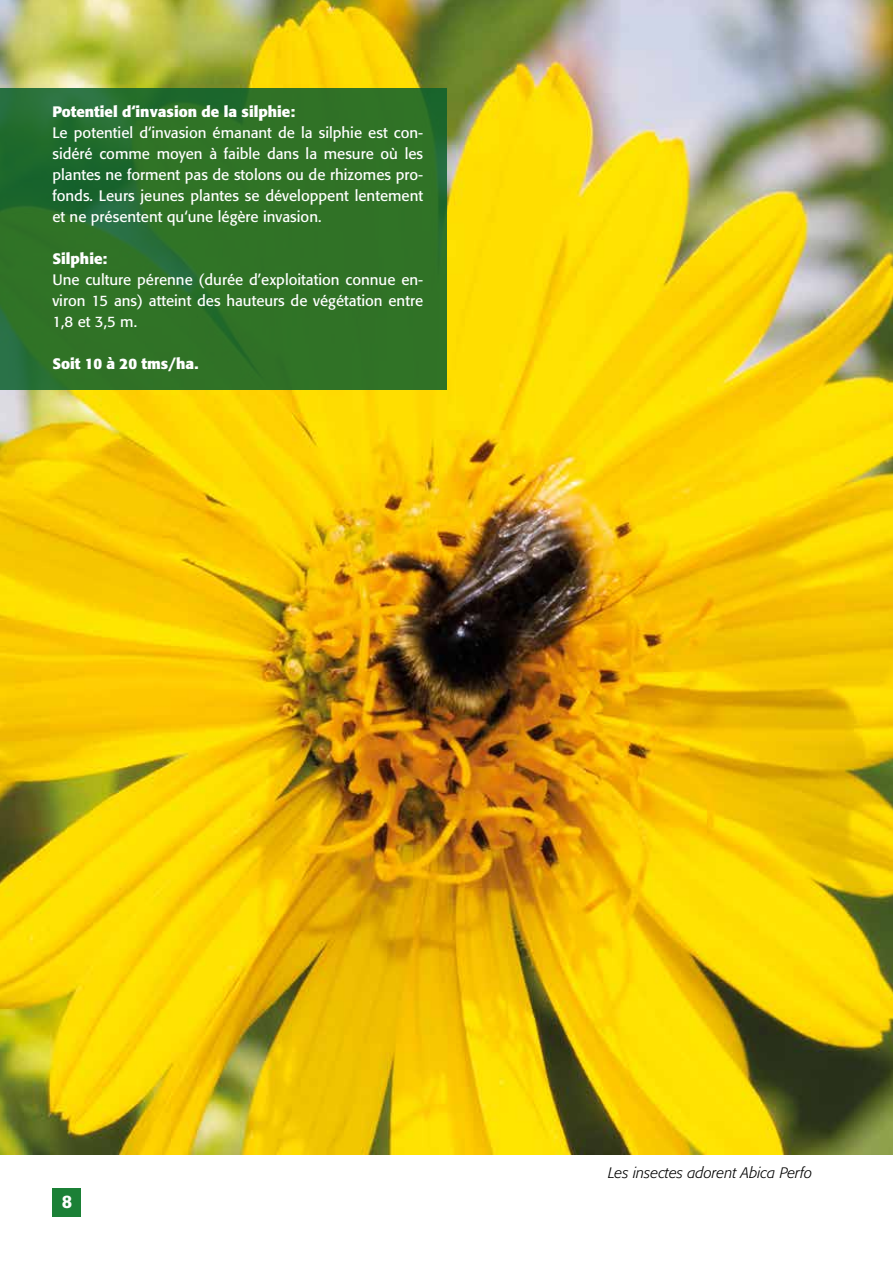
<style>
.page{position:relative;width:893px;height:1263px;background:#fff}
.page>*{position:absolute;margin:0;border:0;box-sizing:border-box;transform-origin:0 0}
.t1{font:500 18px "Formata";color:#fff}
.t2{font:15px/21px "Formata";color:#fff;text-align:justify}
.t3{font:700 15px "Formata";color:#fff}
.t4{font:italic 300 15px "Formata";color:#000}
</style>
<div class="page">
<img style="left:0;top:0;width:893px;height:1155px">
<div style="left:52px;top:1188px;width:29px;height:29px;background:#1b8036"></div>
<svg style="left:0;top:88px;width:446px;height:302px;background:#2c7028"></svg>
<p class="t3" style="left:52px;top:102px;width:244px">Potentiel d‘invasion de la silphie:</p>
<p class="t2" style="left:52px;top:122px;width:372px">Le potentiel d‘invasion émanant de la silphie est con&shy;sidéré comme moyen à faible dans la mesure où les plantes ne forment pas de stolons ou de rhizomes pro&shy;fonds. Leurs jeunes plantes se développent lentement et ne présentent qu‘une légère invasion.</p>
<p class="t3" style="left:52px;top:249px;width:56px">Silphie:</p>
<p class="t2" style="left:52px;top:269px;width:372px">Une culture pérenne (durée d’exploitation connue en&shy;viron 15 ans) atteint des hauteurs de végétation entre 1,8 et 3,5 m.</p>
<p class="t3" style="left:52px;top:354px;width:147px">Soit 10 à 20 tms/ha.</p>
<p class="t1" style="left:62px;top:1191px;width:12px">8</p>
<p class="t4" style="left:608px;top:1164px;width:206px">Les insectes adorent Abica Perfo</p>
</div>
